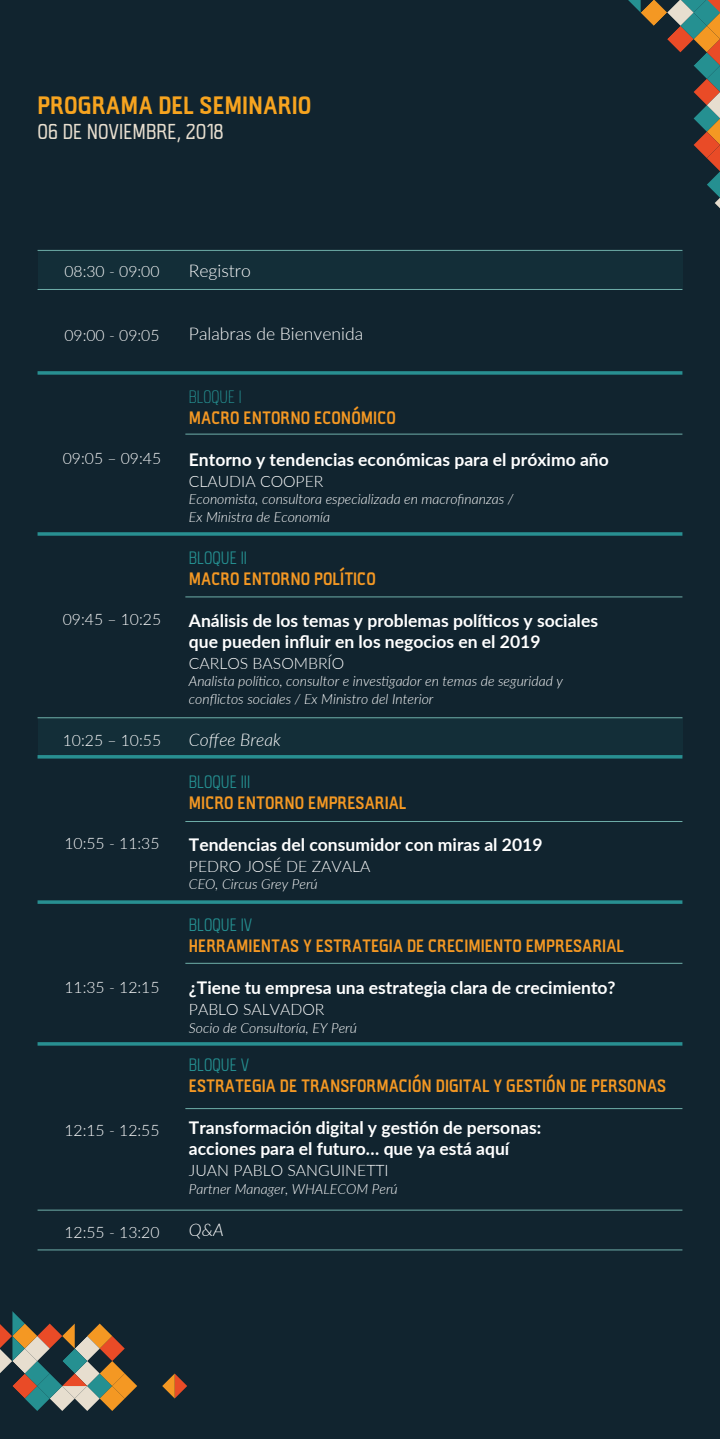
<style>
.page{position:relative;width:720px;height:1439px;background:#fff}
.page>*{position:absolute;margin:0;border:0;box-sizing:border-box;transform-origin:0 0}
.t1{font:800 24.5px "Beepo";color:#f7a41f}
.t2{font:21px "Beepo";color:#e7decf}
.t3{font:700 17.5px/21px "Lato";color:#fff}
.t4{font:700 17.5px "Beepo";color:#f49823}
.t5{font:300 17.5px "Beepo";color:#259091}
.t6{font:300 17.5px "Lato";color:#fff}
.t7{font:italic 300 17.5px "Lato";color:#fff}
.t8{font:200 17.5px "Beepo";color:#259091}
.t9{font:300 15.75px "Lato";color:#fff}
.t10{font:italic 300 14px/17.5px "Lato";color:#fff}
</style>
<div class="page">
<div style="left:0;top:0;width:719px;height:1439px;background:#11242f"></div>
<svg style="left:628px;top:0;width:91px;height:207px"></svg>
<svg style="left:0;top:1311px;width:187px;height:100px"></svg>
<div style="left:38px;top:718px;width:644px;height:39px;background:#132e38"></div>
<div style="left:38px;top:250px;width:644px;height:39px;background:#132e38"></div>
<svg style="left:38px;top:532px;width:644px;height:4px"></svg>
<hr style="left:185px;top:596px;width:497px;height:1px;background:#6fafa9">
<hr style="left:38px;top:755px;width:644px;height:3px;background:#288f91">
<hr style="left:185px;top:821px;width:497px;height:1px;background:#6fafa9">
<svg style="left:38px;top:900px;width:644px;height:4px;fill:#26878a"></svg>
<hr style="left:185px;top:963px;width:497px;height:1px;background:#6fafa9">
<svg style="left:38px;top:371px;width:644px;height:4px"></svg>
<hr style="left:185px;top:434px;width:497px;height:1px;background:#6fafa9">
<hr style="left:38px;top:717px;width:644px;height:1px;background:#6fafa9">
<hr style="left:38px;top:1249px;width:644px;height:1px;background:#6fafa9">
<hr style="left:38px;top:250px;width:644px;height:1px;background:#6fafa9">
<hr style="left:38px;top:289px;width:644px;height:1px;background:#6fafa9">
<hr style="left:38px;top:1042px;width:644px;height:3px;background:#288f91">
<hr style="left:185px;top:1108px;width:497px;height:1px;background:#6fafa9">
<hr style="left:38px;top:1209px;width:644px;height:1px;background:#6fafa9">
<h1 class="t1" style="left:38px;top:88px;width:275px">PROGRAMA DEL SEMINARIO</h1>
<p class="t2" style="left:38px;top:118px;width:187px">06 DE NOVIEMBRE, 2018</p>
<p class="t9" style="left:64px;top:260px;width:97px">08:30 - 09:00</p>
<p class="t9" style="left:64px;top:325px;width:97px">09:00 - 09:05</p>
<p class="t9" style="left:63px;top:447px;width:100px">09:05 – 09:45</p>
<p class="t9" style="left:63px;top:608px;width:100px">09:45 – 10:25</p>
<p class="t9" style="left:63px;top:729px;width:100px">10:25 – 10:55</p>
<p class="t9" style="left:64px;top:832px;width:97px">10:55 - 11:35</p>
<p class="t9" style="left:64px;top:976px;width:97px">11:35 - 12:15</p>
<p class="t9" style="left:64px;top:1119px;width:97px">12:15 - 12:55</p>
<p class="t9" style="left:64px;top:1221px;width:97px">12:55 - 13:20</p>
<p class="t6" style="left:189px;top:258px;width:63px">Registro</p>
<p class="t6" style="left:189px;top:321px;width:176px">Palabras de Bienvenida</p>
<p class="t8" style="left:189px;top:385px;width:54px">BLOQUE I</p>
<p class="t4" style="left:189px;top:406px;width:208px">MACRO ENTORNO ECONÓMICO</p>
<p class="t3" style="left:189px;top:448px;width:421px">Entorno y tendencias económicas para el próximo año</p>
<p class="t9" style="left:189px;top:470px;width:136px">CLAUDIA COOPER</p>
<p class="t10" style="left:189px;top:490px;width:326px">Economista, consultora especializada en macrofinanzas /<br>Ex Ministra de Economía</p>
<p class="t5" style="left:189px;top:546px;width:60px">BLOQUE II</p>
<p class="t4" style="left:189px;top:567px;width:188px">MACRO ENTORNO POLÍTICO</p>
<p class="t3" style="left:189px;top:609px;width:410px">Análisis de los temas y problemas políticos y sociales que pueden influir en los negocios en el 2019</p>
<p class="t9" style="left:189px;top:652px;width:157px">CARLOS BASOMBRÍO</p>
<p class="t10" style="left:189px;top:672px;width:375px">Analista político, consultor e investigador en temas de seguridad y conflictos sociales / Ex Ministro del Interior</p>
<p class="t7" style="left:189px;top:727px;width:93px">Coffee Break</p>
<p class="t5" style="left:189px;top:770px;width:63px">BLOQUE III</p>
<p class="t4" style="left:189px;top:791px;width:219px">MICRO ENTORNO EMPRESARIAL</p>
<p class="t3" style="left:189px;top:833px;width:355px">Tendencias del consumidor con miras al 2019</p>
<p class="t9" style="left:189px;top:855px;width:183px">PEDRO JOSÉ DE ZAVALA</p>
<p class="t10" style="left:189px;top:875px;width:130px">CEO, Circus Grey Perú</p>
<p class="t5" style="left:189px;top:914px;width:65px">BLOQUE IV</p>
<p class="t4" style="left:189px;top:934px;width:436px">HERRAMIENTAS Y ESTRATEGIA DE CRECIMIENTO EMPRESARIAL</p>
<p class="t3" style="left:189px;top:976px;width:428px">¿Tiene tu empresa una estrategia clara de crecimiento?</p>
<p class="t9" style="left:189px;top:998px;width:137px">PABLO SALVADOR</p>
<p class="t10" style="left:189px;top:1018px;width:170px">Socio de Consultoría, EY Perú</p>
<p class="t5" style="left:189px;top:1054px;width:62px">BLOQUE V</p>
<p class="t4" style="left:189px;top:1074px;width:479px">ESTRATEGIA DE TRANSFORMACIÓN DIGITAL Y GESTIÓN DE PERSONAS</p>
<p class="t3" style="left:189px;top:1116px;width:354px">Transformación digital y gestión de personas: acciones para el futuro… que ya está aquí</p>
<p class="t9" style="left:189px;top:1159px;width:201px">JUAN PABLO SANGUINETTI</p>
<p class="t10" style="left:189px;top:1179px;width:210px">Partner Manager, WHALECOM Perú</p>
<p class="t7" style="left:189px;top:1217px;width:36px">Q&amp;A</p>
</div>
